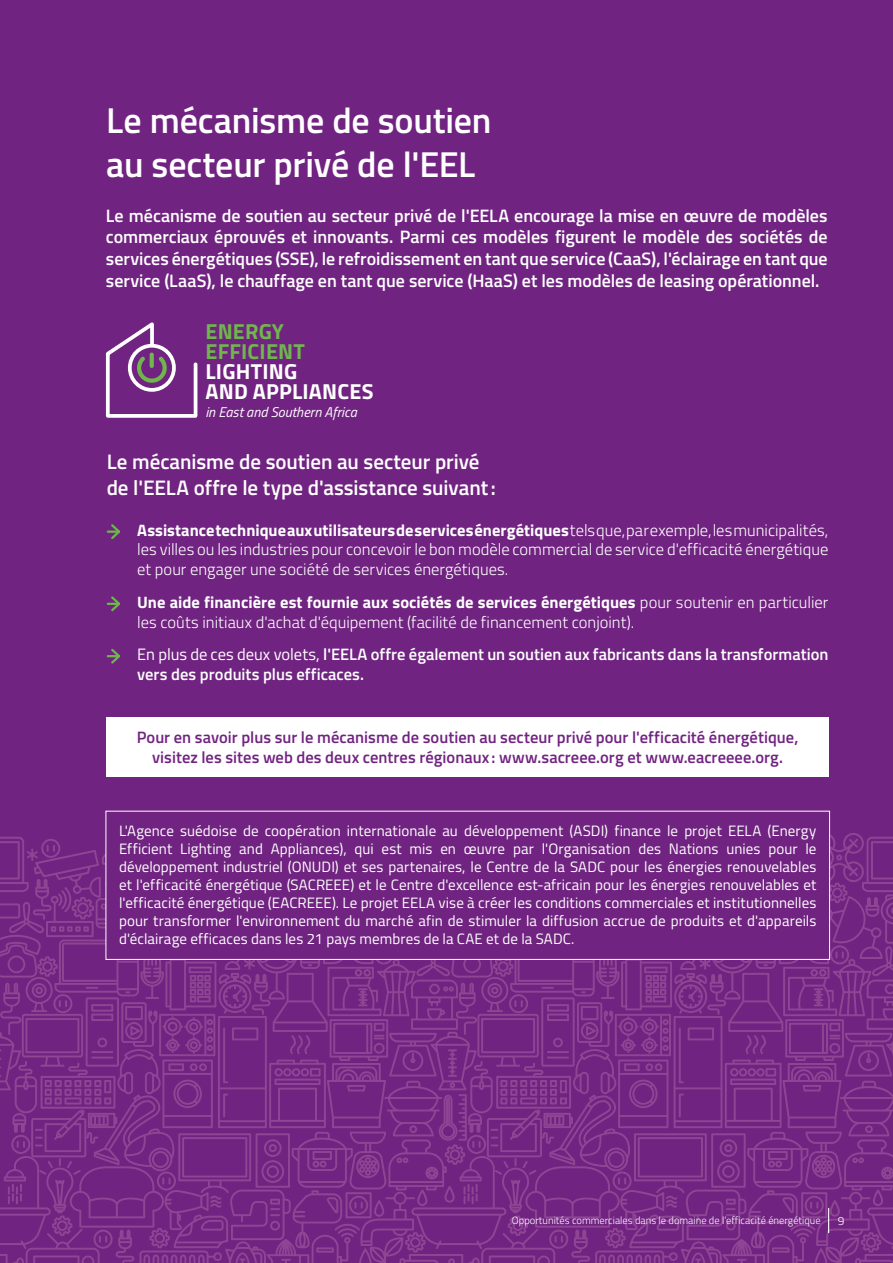
<style>
.page{position:relative;width:893px;height:1263px;background:#712381}
.page>*{position:absolute;margin:0;border:0;box-sizing:border-box;transform-origin:0 0}
.TIT{font:600 36px/43.2px "Titillium";letter-spacing:-.005em;color:#fff}
.t1{font:700 21.75px/20px "Titillium";letter-spacing:.01em;color:#fff}
.t2{font:700 21.75px "Titillium";letter-spacing:.01em;color:#6fb74d}
.Subt_02{font:600 21px/25.2px "Titillium";letter-spacing:-.005em;color:#fff}
.Intro{font:600 18px/21.6px "Titillium";color:#fff;text-align:justify}
.TXT{font:300 16.5px/19.8px "Titillium";color:#fff;text-align:justify}
.TXT-2{font:600 16.5px/19.8px "Titillium";color:#712381;text-align:center}
.TXT-3{font:600 16.5px/19.8px "Titillium";color:#fff}
.TXT-4{font:15px/18px "Titillium";letter-spacing:.005em;color:#fff;text-align:justify}
.t3{font:italic 14.25px "Titillium";color:#fff}
.t4{font:300 12px "Titillium";color:#fff}
.t5{font:300 10.5px "Titillium";color:#fff}
.s1{font-weight:700}
.s2{font-weight:400}
</style>
<div class="page">
<svg style="left:0;top:819px;width:893px;height:444px"></svg>
<svg style="left:108px;top:524px;width:13px;height:15px"></svg>
<svg style="left:108px;top:596px;width:13px;height:16px"></svg>
<svg style="left:108px;top:648px;width:13px;height:16px"></svg>
<div style="left:106px;top:718px;width:723px;height:59px;background:#fff"></div>
<div style="left:106px;top:811px;width:724px;height:148px;background:#712381"></div>
<div style="left:106px;top:811px;width:724px;height:149px;border:1px solid #fff"></div>
<svg style="left:105px;top:322px;width:93px;height:96px"></svg>
<div style="left:150px;top:353px;width:4px;height:15px;border:2px solid #6fb74d"></div>
<svg style="left:828px;top:1208px;width:1px;height:25px"></svg>
<p class="TIT" style="left:106px;top:97px;width:387px">Le mécanisme de soutien au secteur privé de l'EEL</p>
<p class="Intro" style="left:106px;top:204px;width:723px">Le mécanisme de soutien au secteur privé de l'EELA encourage la mise en œuvre de modèles commerciaux éprouvés et innovants. Parmi ces modèles figurent le modèle des sociétés de services énergétiques (SSE), le refroidissement en tant que service (CaaS), l'éclairage en tant que service (LaaS), le chauffage en tant que service (HaaS) et les modèles de leasing opérationnel.</p>
<p class="t2" style="left:205px;top:314px;width:80px">ENERGY</p>
<p class="t2" style="left:205px;top:334px;width:101px">EFFICIENT</p>
<p class="t1" style="left:205px;top:360px;width:169px">LIGHTING<br>AND APPLIANCES</p>
<p class="t3" style="left:205px;top:402px;width:153px">in East and Southern Africa</p>
<p class="Subt_02" style="left:107px;top:448px;width:391px">Le mécanisme de soutien au secteur privé de l'EELA offre le type d'assistance suivant:</p>
<p class="TXT" style="left:137px;top:519px;width:693px"><span class="s1">Assistance technique aux utilisateurs de services énergétiques</span> tels que, par exemple, les municipalités, les villes ou les industries pour concevoir le bon modèle commercial de service d'efficacité énergétique et pour engager une société de services énergétiques.</p>
<p class="TXT" style="left:137px;top:591px;width:693px"><span class="s1">Une aide financière est fournie aux sociétés de services énergétiques</span> pour soutenir en particulier les coûts initiaux d'achat d'équipement (facilité de financement conjoint).</p>
<p class="TXT-3" style="left:137px;top:644px;width:693px"><span class="s2">En plus de ces deux volets,</span> l'EELA offre également un soutien aux fabricants dans la transformation vers des produits plus efficaces.</p>
<p class="TXT-2" style="left:137px;top:726px;width:663px">Pour en savoir plus sur le mécanisme de soutien au secteur privé pour l'efficacité énergétique, visitez les sites web des deux centres régionaux : www.sacreee.org et www.eacreeee.org.</p>
<p class="TXT-4" style="left:119px;top:820px;width:699px">L'Agence suédoise de coopération internationale au développement (ASDI) finance le projet EELA (Energy Efficient Lighting and Appliances), qui est mis en œuvre par l'Organisation des Nations unies pour le développement industriel (ONUDI) et ses partenaires, le Centre de la SADC pour les énergies renouvelables et l'efficacité énergétique (SACREEE) et le Centre d'excellence est-africain pour les énergies renouvelables et l'efficacité énergétique (EACREEE). Le projet EELA vise à créer les conditions commerciales et institutionnelles pour transformer l'environnement du marché afin de stimuler la diffusion accrue de produits et d'appareils d'éclairage efficaces dans les 21 pays membres de la CAE et de la SADC.</p>
<p class="t5" style="left:512px;top:1213px;width:310px">Opportunités commerciales dans le domaine de l’efficacité énergétique</p>
<p class="t4" style="left:838px;top:1212px;width:8px">9</p>
</div>
